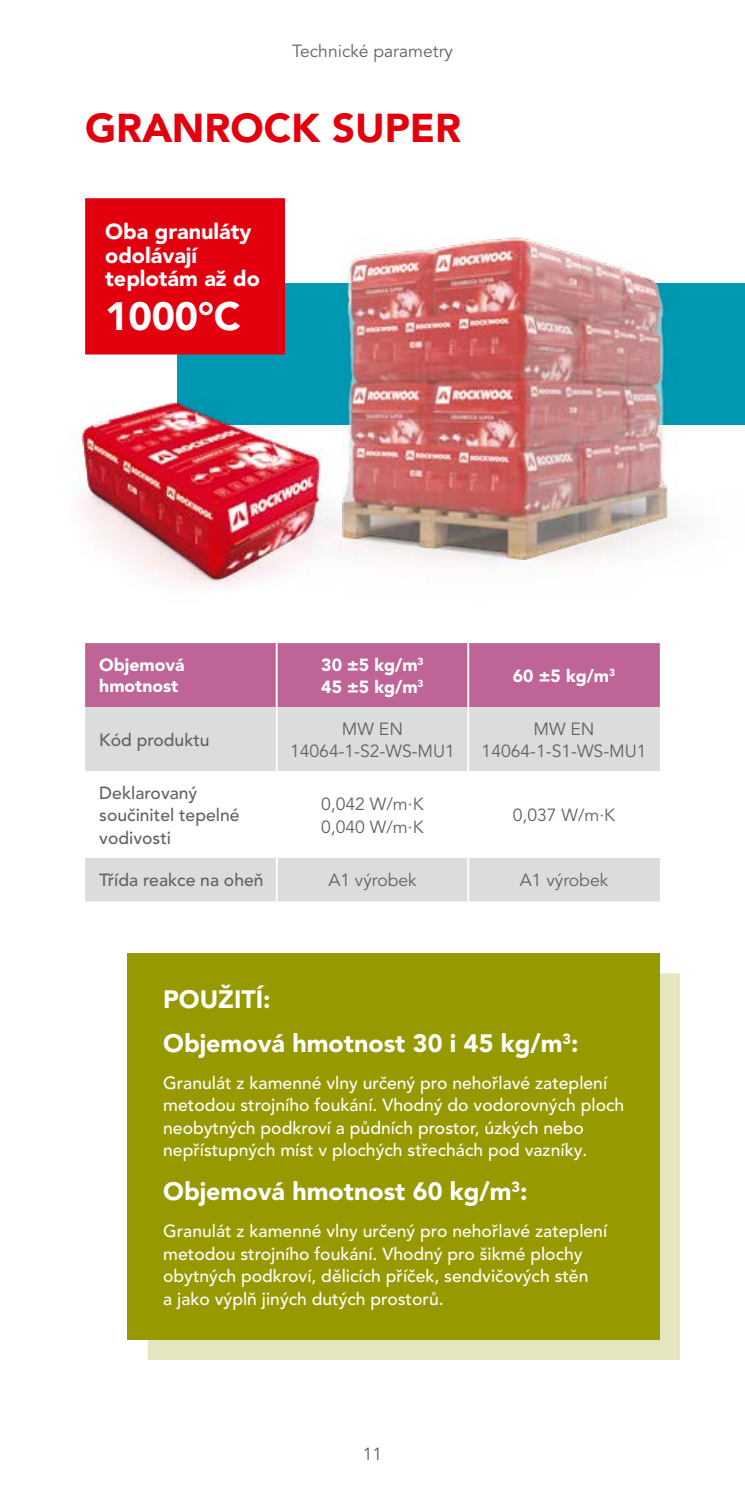
<style>
.page{position:relative;width:745px;height:1489px;background:#fff}
.page>*{position:absolute;margin:0;border:0;box-sizing:border-box;transform-origin:0 0}
.t1{font:900 40px "Avenir LT Pro";color:#e3000e}
.t2{font:900 39.25px "Avenir LT Pro";color:#fff}
.Statement{font:900 25px "Avenir LT Pro";color:#fff}
.t3{font:900 21.5px/23px "Avenir LT Pro";color:#fff}
.Body{font:500 17.5px/22.5px "Avenir LT Pro";color:#fff}
.Body-2{font:17.5px/22.5px "Avenir LT Pro";color:#626262;text-align:center}
.Body-3{font:500 17.5px/22.5px "Avenir LT Pro";color:#626262}
.Body-4{font:900 17.5px/21px "Avenir LT Pro";color:#fff}
</style>
<div class="page">
<div style="left:85px;top:643px;width:574px;height:64px;background:#bf6497"></div>
<div style="left:85px;top:707px;width:574px;height:194px;background:#dbdcdc"></div>
<svg style="left:85px;top:771px;width:574px;height:86px"></svg>
<hr style="left:275px;top:643px;width:2px;height:64px;background:#fff">
<hr style="left:467px;top:643px;width:2px;height:64px;background:#fff">
<hr style="left:275px;top:707px;width:2px;height:64px;background:#fff">
<hr style="left:467px;top:707px;width:2px;height:64px;background:#fff">
<hr style="left:275px;top:771px;width:2px;height:86px;background:#fff">
<hr style="left:467px;top:771px;width:2px;height:86px;background:#fff">
<hr style="left:275px;top:857px;width:2px;height:44px;background:#fff">
<hr style="left:467px;top:857px;width:2px;height:44px;background:#fff">
<div style="left:148px;top:973px;width:531px;height:387px;background:#e5e5c0"></div>
<div style="left:128px;top:953px;width:531px;height:386px;background:#979900"></div>
<div style="left:85px;top:198px;width:200px;height:156px;background:#e3000e;border:6px solid #e3000e"></div>
<img style="left:151px;top:198px;width:593px;height:376px">
<img style="left:70px;top:328px;width:335px;height:259px">
<p class="Body-2" style="left:292px;top:40px;width:162px">Technické parametry</p>
<p class="t1" style="left:85px;top:104px;width:377px">GRANROCK SUPER</p>
<p class="t3" style="left:105px;top:220px;width:156px">Oba granuláty odolávají teplotám až do</p>
<p class="t2" style="left:105px;top:292px;width:137px">1000°C</p>
<p class="Body-4" style="left:99px;top:654px;width:87px">Objemová hmotnost</p>
<p class="Body-4" style="left:321px;top:654px;width:104px">30 ±5 kg/m<sup>3</sup></p>
<p class="Body-4" style="left:321px;top:676px;width:104px">45 ±5 kg/m<sup>3</sup></p>
<p class="Body-4" style="left:512px;top:665px;width:104px">60 ±5 kg/m<sup>3</sup></p>
<p class="Body-3" style="left:99px;top:728px;width:112px">Kód produktu</p>
<p class="Body-2" style="left:290px;top:717px;width:166px">MW EN<br>14064-1-S2-WS-MU1</p>
<p class="Body-2" style="left:481px;top:717px;width:166px">MW EN<br>14064-1-S1-WS-MU1</p>
<p class="Body-3" style="left:99px;top:781px;width:142px">Deklarovaný součinitel tepelné vodivosti</p>
<p class="Body-2" style="left:321px;top:793px;width:104px">0,042 W/m·K</p>
<p class="Body-2" style="left:512px;top:804px;width:104px">0,037 W/m·K</p>
<p class="Body-2" style="left:321px;top:815px;width:104px">0,040 W/m·K</p>
<p class="Body-3" style="left:99px;top:869px;width:166px">Třída reakce na oheň</p>
<p class="Body-2" style="left:328px;top:869px;width:90px">A1 výrobek</p>
<p class="Body-2" style="left:519px;top:869px;width:90px">A1 výrobek</p>
<p class="Statement" style="left:163px;top:983px;width:109px">POUŽITÍ:</p>
<p class="Statement" style="left:163px;top:1028px;width:416px">Objemová hmotnost 30 i 45 kg/m<sup>3</sup>:</p>
<p class="Body" style="left:163px;top:1071px;width:462px">Granulát z kamenné vlny určený pro nehořlavé zateplení metodou strojního foukání. Vhodný do vodorovných ploch neobytných podkroví a půdních prostor, úzkých nebo nepřístupných míst v plochých střechách pod vazníky.</p>
<p class="Statement" style="left:163px;top:1176px;width:365px">Objemová hmotnost 60 kg/m<sup>3</sup>:</p>
<p class="Body" style="left:163px;top:1219px;width:445px">Granulát z kamenné vlny určený pro nehořlavé zateplení metodou strojního foukání. Vhodný pro šikmé plochy obytných podkroví, dělicích příček, sendvičových stěn<br>a jako výplň jiných dutých prostorů.</p>
<p class="Body-2" style="left:362px;top:1442px;width:21px">11</p>
</div>
